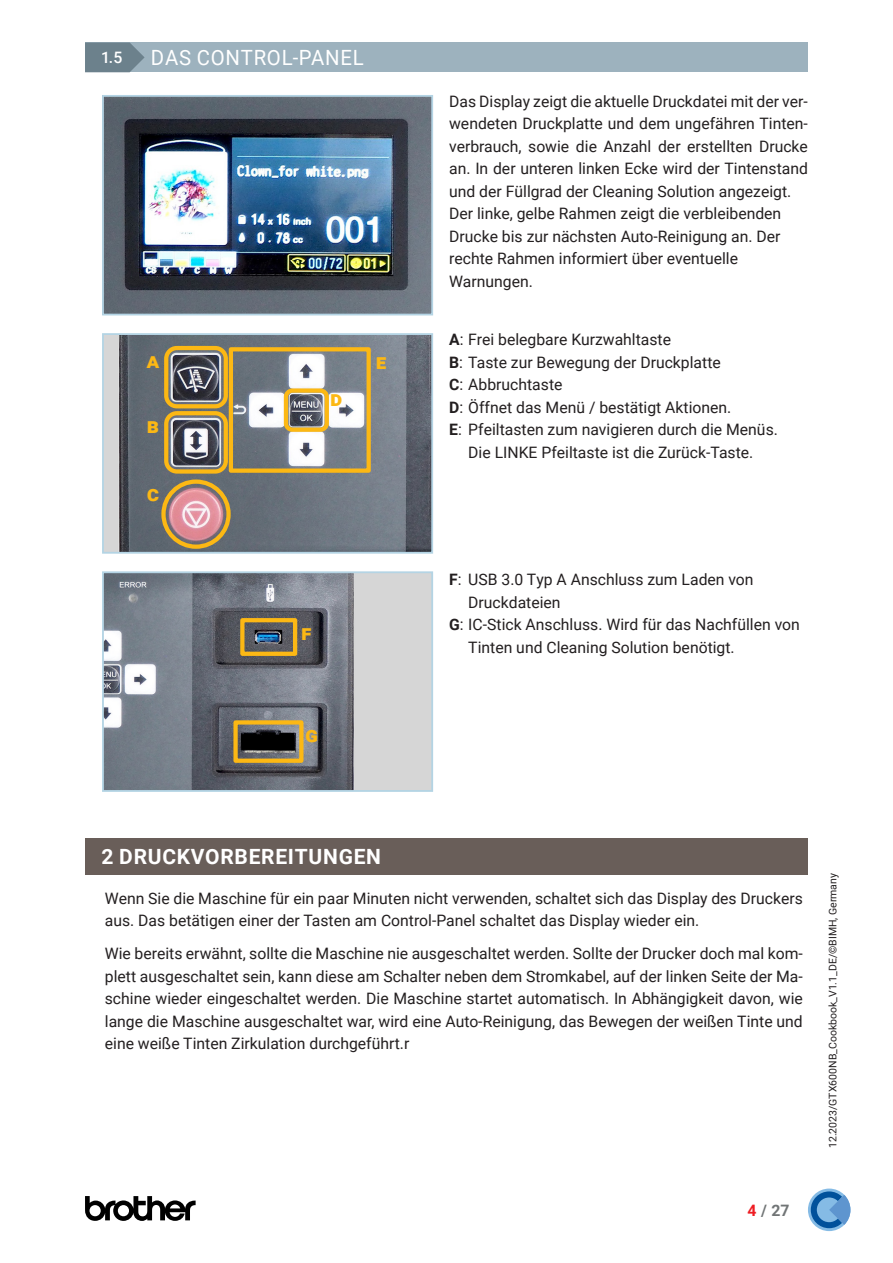
<style>
.page{position:relative;width:893px;height:1263px;background:#fff}
.page>*{position:absolute;margin:0;border:0;box-sizing:border-box;transform-origin:0 0}
.Subheadline{font:700 21px "Roboto";letter-spacing:.035em;color:#fff}
.Subheadline-2{font:21px "Roboto";letter-spacing:.035em;color:#fff}
.Bodytext_TIP{font:900 21px "Roboto";color:#fcb814}
.Bodytext_TIP-2{font:15.75px/22.5px "Roboto";color:#231f20;text-align:justify}
.t1{font:700 15.75px "Roboto";color:#717576}
.Subheadline-3{font:500 15.75px "Roboto";color:#fff}
.t2{font:10.5px "Roboto";color:#231f20}
.s1{font-weight:700}
.s2{color:#ee1d23}
</style>
<div class="page">
<svg style="left:85px;top:1196px;width:111px;height:25px"></svg>
<svg style="left:808px;top:1188px;width:42px;height:43px"></svg>
<img style="left:105px;top:574px;width:325px;height:215px">
<div style="left:102px;top:571px;width:331px;height:221px;border:2px solid #b4d4e4"></div>
<img style="left:105px;top:336px;width:325px;height:215px">
<div style="left:102px;top:333px;width:331px;height:221px;border:2px solid #b4d4e4"></div>
<div style="left:164px;top:346px;width:64px;height:62px;border:4px solid #fcb814;border-radius:11px"></div>
<div style="left:284px;top:388px;width:45px;height:44px;border:4px solid #fcb814;border-radius:6px"></div>
<div style="left:164px;top:411px;width:64px;height:63px;border:4px solid #fcb814;border-radius:11px"></div>
<div style="left:161px;top:479px;width:70px;height:70px;border:4px solid #fcb814;border-radius:50%"></div>
<div style="left:229px;top:347px;width:142px;height:126px;border:4px solid #fcb814"></div>
<div style="left:240px;top:618px;width:57px;height:38px;border:4px solid #fcb814"></div>
<div style="left:233px;top:720px;width:70px;height:43px;border:4px solid #fcb814"></div>
<div style="left:85px;top:838px;width:723px;height:36px;background:#695e59"></div>
<img style="left:105px;top:98px;width:325px;height:214px">
<div style="left:102px;top:95px;width:331px;height:220px;border:2px solid #b4d4e4"></div>
<div style="left:85px;top:43px;width:723px;height:29px;background:#9db2be"></div>
<svg style="left:85px;top:43px;width:60px;height:29px;background:#728792"></svg>
<p class="Subheadline-3" style="left:101px;top:46px;width:23px">1.5</p>
<p class="Subheadline-2" style="left:151px;top:43px;width:214px">DAS CONTROL-PANEL</p>
<p class="Bodytext_TIP" style="left:147px;top:346px;width:14px">A</p>
<p class="Bodytext_TIP" style="left:147px;top:411px;width:13px">B</p>
<p class="Bodytext_TIP" style="left:147px;top:479px;width:13px">C</p>
<p class="Bodytext_TIP" style="left:331px;top:384px;width:13px">D</p>
<p class="Bodytext_TIP" style="left:376px;top:347px;width:12px">E</p>
<p class="Bodytext_TIP" style="left:301px;top:618px;width:11px">F</p>
<p class="Bodytext_TIP" style="left:306px;top:719px;width:14px">G</p>
<p class="Bodytext_TIP-2" style="left:449px;top:89px;width:360px">Das Display zeigt die aktuelle Druckdatei mit der ver&shy;wendeten Druckplatte und dem ungefähren Tinten&shy;verbrauch, sowie die Anzahl der erstellten Drucke an. In der unteren linken Ecke wird der Tintenstand und der Füllgrad der Cleaning Solution angezeigt.</p>
<p class="Bodytext_TIP-2" style="left:449px;top:202px;width:334px">Der linke, gelbe Rahmen zeigt die verbleibenden</p>
<p class="Bodytext_TIP-2" style="left:449px;top:224px;width:333px">Drucke bis zur nächsten Auto-Reinigung an. Der</p>
<p class="Bodytext_TIP-2" style="left:449px;top:247px;width:290px">rechte Rahmen informiert über eventuelle</p>
<p class="Bodytext_TIP-2" style="left:449px;top:269px;width:85px">Warnungen.</p>
<p class="Bodytext_TIP-2" style="left:449px;top:328px;width:223px"><span class="s1">A</span>: Frei belegbare Kurzwahltaste</p>
<p class="Bodytext_TIP-2" style="left:449px;top:350px;width:273px"><span class="s1">B</span>: Taste zur Bewegung der Druckplatte</p>
<p class="Bodytext_TIP-2" style="left:449px;top:373px;width:115px"><span class="s1">C</span>: Abbruchtaste</p>
<p class="Bodytext_TIP-2" style="left:449px;top:395px;width:284px"><span class="s1">D</span>: Öffnet das Menü / bestätigt Aktionen.</p>
<p class="Bodytext_TIP-2" style="left:449px;top:418px;width:330px"><span class="s1">E</span>: Pfeiltasten zum navigieren durch die Menüs.</p>
<p class="Bodytext_TIP-2" style="left:468px;top:440px;width:287px">Die LINKE Pfeiltaste ist die Zurück-Taste.</p>
<p class="Bodytext_TIP-2" style="left:449px;top:568px;width:306px"><span class="s1">F</span>: USB 3.0 Typ A Anschluss zum Laden von</p>
<p class="Bodytext_TIP-2" style="left:468px;top:590px;width:94px">Druckdateien</p>
<p class="Bodytext_TIP-2" style="left:449px;top:613px;width:352px"><span class="s1">G</span>: IC-Stick Anschluss. Wird für das Nachfüllen von</p>
<p class="Bodytext_TIP-2" style="left:468px;top:635px;width:268px">Tinten und Cleaning Solution benötigt.</p>
<p class="Subheadline" style="left:102px;top:842px;width:281px">2 DRUCKVORBEREITUNGEN</p>
<p class="Bodytext_TIP-2" style="left:105px;top:886px;width:699px">Wenn Sie die Maschine für ein paar Minuten nicht verwenden, schaltet sich das Display des Druckers aus. Das betätigen einer der Tasten am Control-Panel schaltet das Display wieder ein.</p>
<p class="Bodytext_TIP-2" style="left:105px;top:942px;width:699px">Wie bereits erwähnt, sollte die Maschine nie ausgeschaltet werden. Sollte der Drucker doch mal kom&shy;plett ausgeschaltet sein, kann diese am Schalter neben dem Stromkabel, auf der linken Seite der Ma&shy;schine wieder eingeschaltet werden. Die Maschine startet automatisch. In Abhängigkeit davon, wie lange die Maschine ausgeschaltet war, wird eine Auto-Reinigung, das Bewegen der weißen Tinte und eine weiße Tinten Zirkulation durchgeführt.r</p>
<p class="t1" style="left:747px;top:1199px;width:44px"><span class="s2">4</span> / 27</p>
<p class="t2" style="left:825px;top:1148px;width:277px;rotate:-90deg">12.2023/GTX600NB_Cookbook_V1.1_DE/©BIMH, Germany</p>
</div>
